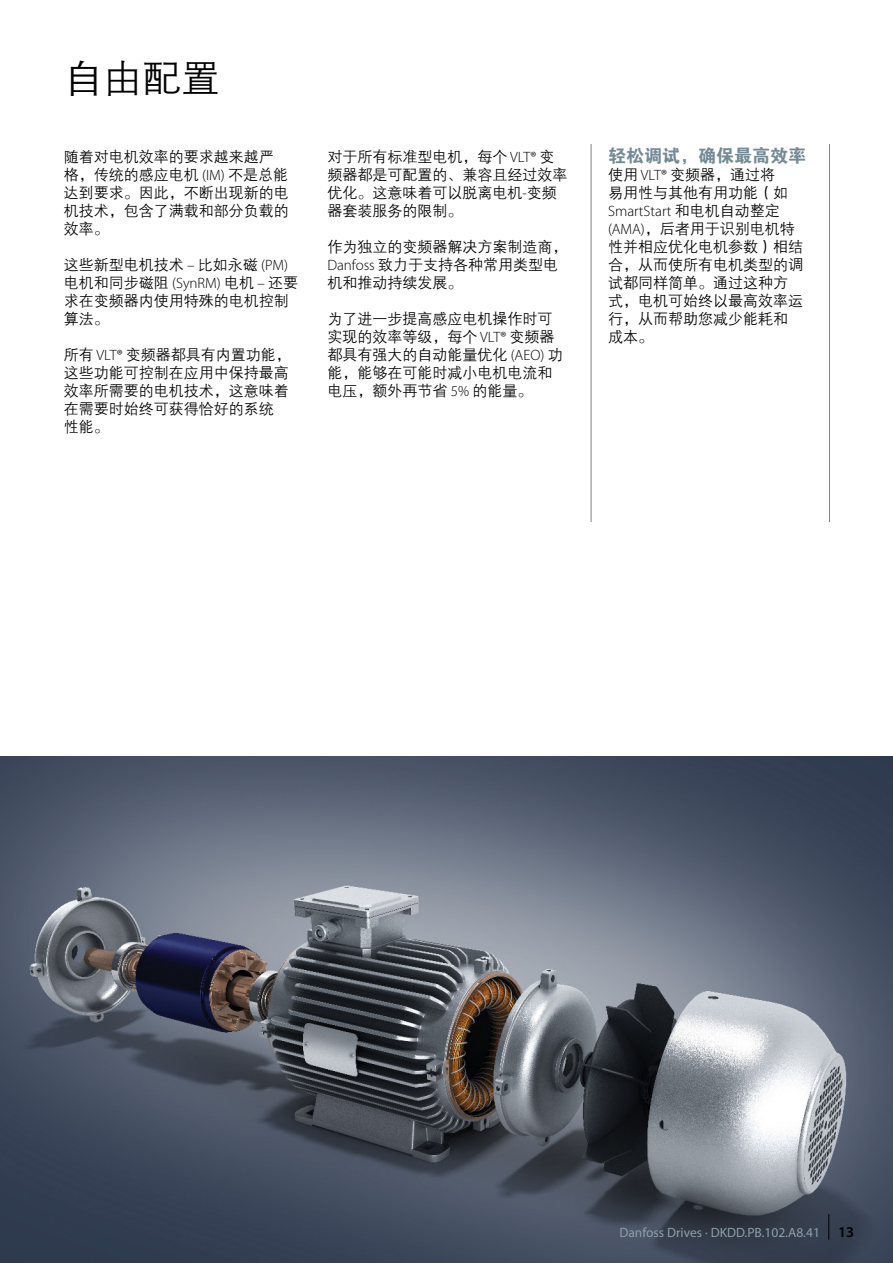
<style>
.page{position:relative;width:893px;height:1263px;background:#fff}
.page>*{position:absolute;margin:0;border:0;box-sizing:border-box;transform-origin:0 0}
.t1{font:39px "FZZDXJW GB1 0";color:#000}
.t2{font:18px "FZDHTJW GB1 0";color:#748a96}
.t3{font:15px/18px "FZZDXJW GB1 0";color:#000}
.t4{font:300 15px "Myriad Pro";color:#000}
.t5{font:13.5px "Myriad Pro";color:#8b9faa}
.s1{font-family:"Myriad Pro";font-weight:300}
.s2{font-family:"FZZDXJW GB1 0";font-weight:400}
.s3{font-weight:600;font-size:15px;color:#000}
</style>
<div class="page">
<hr style="left:591px;top:144px;width:1px;height:378px;background:#808285">
<hr style="left:829px;top:144px;width:1px;height:378px;background:#808285">
<img style="left:0;top:756px;width:893px;height:507px">
<svg style="left:828px;top:1214px;width:1px;height:25px"></svg>
<h1 class="t1" style="left:64px;top:57px;width:158px">自由配置</h1>
<p class="t3" style="left:64px;top:148px;width:226px">随着对电机效率的要求越来越严格，传统的感应电机 <span class="s1">(IM)</span> 不是总能达到要求。因此，不断出现新的电机技术，包含了满载和部分负载的效率。</p>
<p class="t3" style="left:64px;top:256px;width:236px">这些新型电机技术 <span class="s1">–</span> 比如永磁 <span class="s1">(PM)</span>电机和同步磁阻 <span class="s1">(SynRM)</span> 电机 <span class="s1">–</span> 还要求在变频器内使用特殊的电机控制算法。</p>
<p class="t3" style="left:64px;top:346px;width:229px">所有 <span class="s1">VLT®</span> 变频器都具有内置功能，这些功能可控制在应用中保持最高效率所需要的电机技术，这意味着在需要时始终可获得恰好的系统性能。</p>
<p class="t3" style="left:327px;top:148px;width:241px">对于所有标准型电机，每个 <span class="s1">VLT®</span> 变频器都是可配置的、兼容且经过效率优化。这意味着可以脱离电机<span class="s1">-</span>变频器套装服务的限制。</p>
<p class="t3" style="left:327px;top:238px;width:241px">作为独立的变频器解决方案制造商，<br><span class="s1">Danfoss</span> 致力于支持各种常用类型电机和推动持续发展。</p>
<p class="t3" style="left:327px;top:310px;width:237px">为了进一步提高感应电机操作时可实现的效率等级，每个 <span class="s1">VLT®</span> 变频器都具有强大的自动能量优化 <span class="s1">(AEO)</span> 功能，能够在可能时减小电机电流和电压，额外再节省 <span class="s1">5%</span> 的能量。</p>
<p class="t2" style="left:608px;top:146px;width:199px">轻松调试，确保最高效率</p>
<p class="t3" style="left:608px;top:166px;width:181px">使用 <span class="s1">VLT®</span> 变频器，通过将易用性与其他有用功能（如</p>
<p class="t4" style="left:608px;top:203px;width:173px">SmartStart <span class="s2">和电机自动整定</span></p>
<p class="t3" style="left:608px;top:220px;width:196px"><span class="s1">(AMA)</span>，后者用于识别电机特性并相应优化电机参数）相结合，从而使所有电机类型的调试都同样简单。通过这种方式，电机可始终以最高效率运行，从而帮助您减少能耗和成本。</p>
<p class="t5" style="left:619px;top:1224px;width:236px">Danfoss Drives · DKDD.PB.102.A8.41 <span class="s3">13</span></p>
</div>
